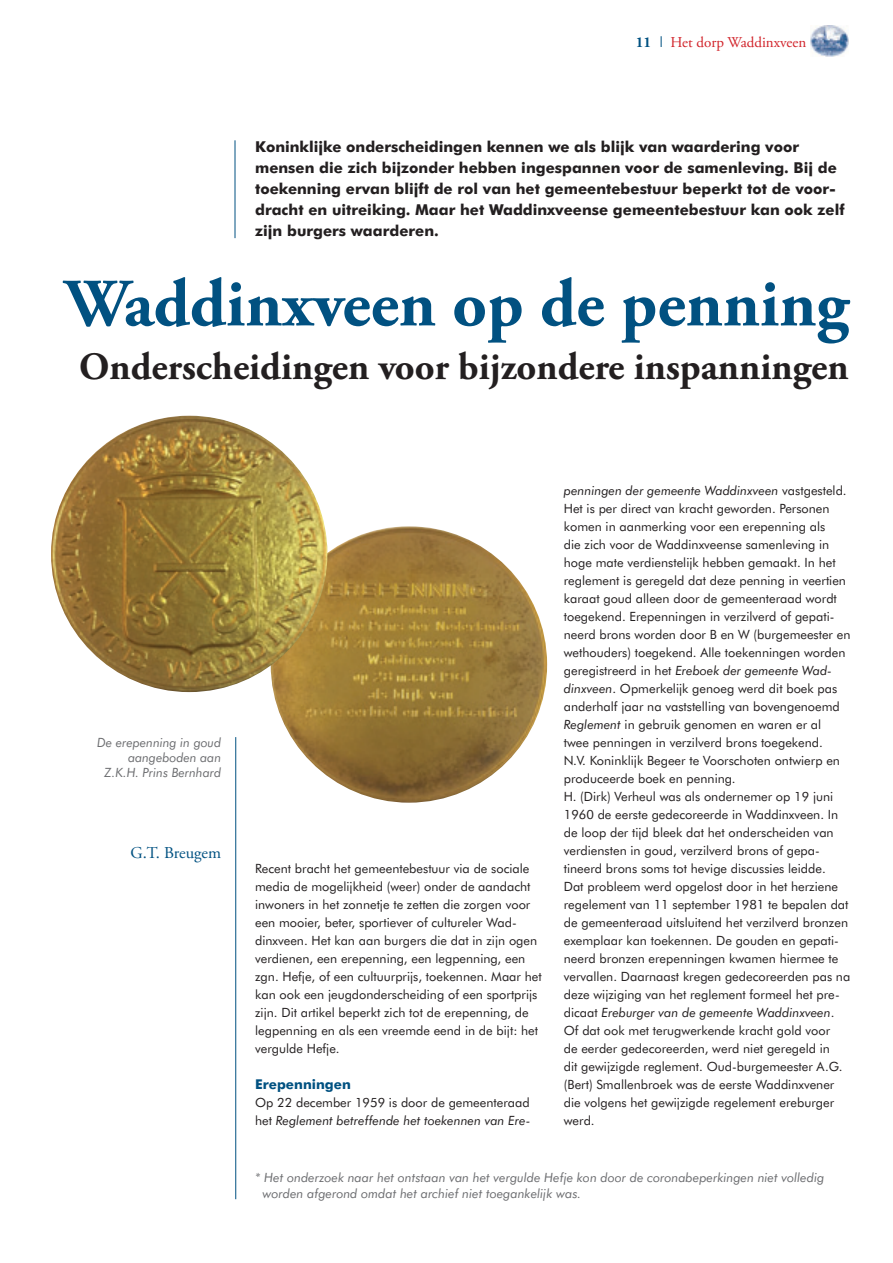
<style>
.page{position:relative;width:893px;height:1263px;background:#fff}
.page>*{position:absolute;margin:0;border:0;box-sizing:border-box;transform-origin:0 0}
.t1{font:700 67.5px "Adobe Garamond Pro";color:#015181}
.t2{font:700 38.7px "Adobe Garamond Pro";color:#231f20}
.t3{font:16.5px "Adobe Garamond Pro";color:#015181}
.t4{font:700 15px/21px "Futura BT";color:#231f20}
.t5{font:15px "Adobe Garamond Pro";color:#d1232a}
.t6{font:700 13.5px "Futura BT";color:#015181}
.t7{font:12.75px/18px "Futura BT";color:#231f20}
.t8{font:italic 12.75px/15.3px "Futura BT";color:#6c6d70;text-align:right}
.s1{font-weight:700;color:#015181}
.s2{font-family:"Futura BT";font-weight:300;color:#015181}
.s3{font-style:italic}
</style>
<div class="page">
<img style="left:810px;top:26px;width:39px;height:30px">
<hr style="left:235px;top:140px;width:1px;height:98px;background:#015181">
<hr style="left:235px;top:737px;width:1px;height:462px;background:#015181">
<img style="left:271px;top:526px;width:276px;height:277px;border-radius:138px">
<img style="left:51px;top:416px;width:276px;height:276px;border-radius:138px">
<p class="t5" style="left:636px;top:34px;width:172px"><span class="s1">11</span> <span class="s2">I</span> Het dorp Waddinxveen</p>
<p class="t4" style="left:255px;top:136px;width:591px">Koninklijke onderscheidingen kennen we als blijk van waardering voor mensen die zich bijzonder hebben ingespannen voor de samenleving. Bij de toekenning ervan blijft de rol van het gemeentebestuur beperkt tot de voor&shy;dracht en uitreiking. Maar het Waddinxveense gemeentebestuur kan ook zelf zijn burgers waarderen.</p>
<h1 class="t1" style="left:65px;top:265px;width:787px">Waddinxveen op de penning</h1>
<h2 class="t2" style="left:79px;top:345px;width:771px">Onderscheidingen voor bijzondere inspanningen</h2>
<p class="t8" style="left:97px;top:734px;width:125px">De erepenning in goud aangeboden aan<br>Z.K.H. Prins Bernhard</p>
<p class="t3" style="left:131px;top:843px;width:92px">G.T. Breugem</p>
<p class="t7" style="left:255px;top:859px;width:288px">Recent bracht het gemeentebestuur via de sociale media de mogelijkheid (weer) onder de aandacht inwoners in het zonnetje te zetten die zorgen voor een mooier, beter, sportiever of cultureler Wad&shy;dinxveen. Het kan aan burgers die dat in zijn ogen verdienen, een erepenning, een legpenning, een zgn. Hefje, of een cultuurprijs, toekennen. Maar het kan ook een jeugdonderscheiding of een sportprijs zijn. Dit artikel beperkt zich tot de erepenning, de legpenning en als een vreemde eend in de bijt: het vergulde Hefje.</p>
<p class="t6" style="left:255px;top:1076px;width:97px">Erepenningen</p>
<p class="t7" style="left:255px;top:1093px;width:277px">Op 22 december 1959 is door de gemeenteraad het <span class="s3">Reglement betreffende het toekennen van Ere-</span></p>
<p class="t7" style="left:564px;top:481px;width:288px"><span class="s3">penningen der gemeente Waddinxveen</span> vastgesteld.<br>Het is per direct van kracht geworden. Personen komen in aanmerking voor een erepenning als<br>die zich voor de Waddinxveense samenleving in hoge mate verdienstelijk hebben gemaakt. In het reglement is geregeld dat deze penning in veertien karaat goud alleen door de gemeenteraad wordt toegekend. Erepenningen in verzilverd of gepati&shy;neerd brons worden door B en W (burgemeester en wethouders) toegekend. Alle toekenningen worden geregistreerd in het <span class="s3">Ereboek der gemeente Wad&shy;dinxveen</span>. Opmerkelijk genoeg werd dit boek pas anderhalf jaar na vaststelling van bovengenoemd <span class="s3">Reglement</span> in gebruik genomen en waren er al<br>twee penningen in verzilverd brons toegekend.<br>N.V. Koninklijk Begeer te Voorschoten ontwierp en produceerde boek en penning.<br>H. (Dirk) Verheul was als ondernemer op 19 juni 1960 de eerste gedecoreerde in Waddinxveen. In de loop der tijd bleek dat het onderscheiden van verdiensten in goud, verzilverd brons of gepa&shy;tineerd brons soms tot hevige discussies leidde.<br>Dat probleem werd opgelost door in het herziene regelement van 11 september 1981 te bepalen dat de gemeenteraad uitsluitend het verzilverd bronzen exemplaar kan toekennen. De gouden en gepati&shy;neerd bronzen erepenningen kwamen hiermee te vervallen. Daarnaast kregen gedecoreerden pas na deze wijziging van het reglement formeel het pre&shy;dicaat <span class="s3">Ereburger van de gemeente Waddinxveen</span>.<br>Of dat ook met terugwerkende kracht gold voor<br>de eerder gedecoreerden, werd niet geregeld in<br>dit gewijzigde reglement. Oud-burgemeester A.G. (Bert) Smallenbroek was de eerste Waddinxvener die volgens het gewijzigde regelement ereburger werd.</p>
<p class="t8" style="left:262px;top:1170px;width:563px;text-align:left;text-indent:-7px">* Het onderzoek naar het ontstaan van het vergulde Hefje kon door de coronabeperkingen niet volledig worden afgerond omdat het archief niet toegankelijk was.</p>
</div>
